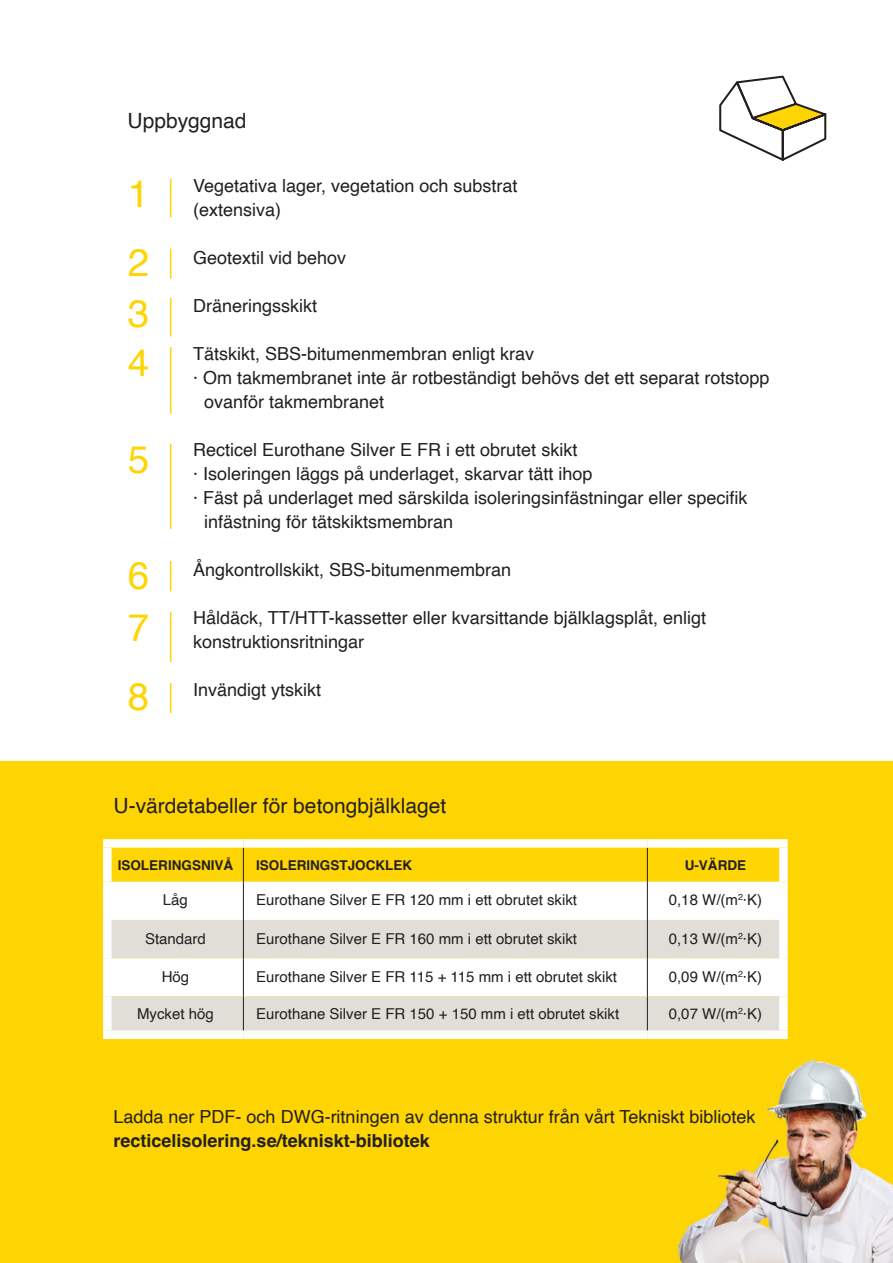
<style>
.page{position:relative;width:893px;height:1263px;background:#fff}
.page>*{position:absolute;margin:0;border:0;box-sizing:border-box;transform-origin:0 0}
.t1{font:38.4px "Helvetica";color:#fed503}
.t2{font:21px "Helvetica";color:#231f20}
.t3{font:18px/24px "Helvetica";color:#231f20}
.t4{font:700 18px "Helvetica";color:#231f20}
.tabeltekst{font:15px "Helvetica";color:#231f20}
.tabeltekst-2{font:700 13.5px "Helvetica";color:#231f20}
</style>
<div class="page">
<div style="left:0;top:761px;width:893px;height:502px;background:#fed503"></div>
<svg style="left:112px;top:848px;width:667px;height:34px"></svg>
<div style="left:112px;top:882px;width:667px;height:38px;background:#fff"></div>
<svg style="left:112px;top:920px;width:667px;height:110px;fill:#e1ddd7"></svg>
<hr style="left:243px;top:848px;width:1px;height:34px;background:#231f20">
<hr style="left:647px;top:848px;width:1px;height:34px;background:#231f20">
<hr style="left:243px;top:882px;width:1px;height:38px;background:#231f20">
<hr style="left:647px;top:882px;width:1px;height:38px;background:#231f20">
<hr style="left:243px;top:920px;width:1px;height:38px;background:#231f20">
<hr style="left:647px;top:920px;width:1px;height:38px;background:#231f20">
<hr style="left:243px;top:958px;width:1px;height:38px;background:#231f20">
<hr style="left:647px;top:958px;width:1px;height:38px;background:#231f20">
<hr style="left:243px;top:996px;width:1px;height:34px;background:#231f20">
<hr style="left:647px;top:996px;width:1px;height:34px;background:#231f20">
<div style="left:103px;top:839px;width:140px;height:9px;background:#fff"></div>
<div style="left:103px;top:1030px;width:140px;height:9px;background:#fff"></div>
<div style="left:103px;top:848px;width:9px;height:34px;background:#fff"></div>
<div style="left:243px;top:839px;width:404px;height:9px;background:#fff"></div>
<div style="left:647px;top:839px;width:141px;height:9px;background:#fff"></div>
<div style="left:779px;top:848px;width:9px;height:34px;background:#fff"></div>
<div style="left:103px;top:882px;width:9px;height:38px;background:#fff"></div>
<div style="left:779px;top:882px;width:9px;height:38px;background:#fff"></div>
<div style="left:103px;top:920px;width:9px;height:38px;background:#fff"></div>
<div style="left:779px;top:920px;width:9px;height:38px;background:#fff"></div>
<div style="left:103px;top:958px;width:9px;height:38px;background:#fff"></div>
<div style="left:779px;top:958px;width:9px;height:38px;background:#fff"></div>
<div style="left:103px;top:996px;width:9px;height:34px;background:#fff"></div>
<div style="left:779px;top:996px;width:9px;height:34px;background:#fff"></div>
<div style="left:243px;top:1030px;width:404px;height:9px;background:#fff"></div>
<div style="left:647px;top:1030px;width:141px;height:9px;background:#fff"></div>
<hr style="left:170px;top:179px;width:1px;height:38px;background:#fed503">
<hr style="left:170px;top:248px;width:1px;height:31px;background:#fed503">
<hr style="left:170px;top:561px;width:1px;height:30px;background:#fed503">
<hr style="left:170px;top:683px;width:1px;height:30px;background:#fed503">
<hr style="left:170px;top:298px;width:1px;height:38px;background:#fed503">
<hr style="left:170px;top:444px;width:1px;height:85px;background:#fed503">
<hr style="left:170px;top:612px;width:1px;height:50px;background:#fed503">
<hr style="left:170px;top:347px;width:1px;height:67px;background:#fed503">
<svg style="left:719px;top:76px;width:107px;height:85px"></svg>
<img style="left:675px;top:1060px;width:218px;height:203px">
<p class="t2" style="left:128px;top:104px;width:121px">Uppbyggnad</p>
<p class="t1" style="left:128px;top:164px;width:23px">1</p>
<p class="t1" style="left:128px;top:233px;width:23px">2</p>
<p class="t1" style="left:128px;top:283px;width:23px">3</p>
<p class="t1" style="left:128px;top:333px;width:23px">4</p>
<p class="t1" style="left:128px;top:430px;width:23px">5</p>
<p class="t1" style="left:128px;top:545px;width:23px">6</p>
<p class="t1" style="left:128px;top:598px;width:23px">7</p>
<p class="t1" style="left:128px;top:667px;width:23px">8</p>
<p class="t3" style="left:193px;top:174px;width:326px">Vegetativa lager, vegetation och substrat (extensiva)</p>
<p class="t3" style="left:193px;top:246px;width:155px">Geotextil vid behov</p>
<p class="t3" style="left:193px;top:294px;width:126px">Dräneringsskikt</p>
<p class="t3" style="left:193px;top:342px;width:343px">Tätskikt, SBS-bitumenmembran enligt krav</p>
<p class="t3" style="left:204px;top:366px;width:567px;text-indent:-11px">· Om takmembranet inte är rotbeständigt behövs det ett separat rotstopp ovanför takmembranet</p>
<p class="t3" style="left:193px;top:438px;width:401px">Recticel Eurothane Silver E FR i ett obrutet skikt<br>· Isoleringen läggs på underlaget, skarvar tätt ihop</p>
<p class="t3" style="left:204px;top:486px;width:545px;text-indent:-11px">· Fäst på underlaget med särskilda isoleringsinfästningar eller specifik infästning för tätskiktsmembran</p>
<p class="t3" style="left:193px;top:558px;width:320px">Ångkontrollskikt, SBS-bitumenmembran</p>
<p class="t3" style="left:193px;top:606px;width:514px">Håldäck, TT/HTT-kassetter eller kvarsittande bjälklagsplåt, enligt konstruktionsritningar</p>
<p class="t3" style="left:193px;top:678px;width:130px">Invändigt ytskikt</p>
<p class="t2" style="left:114px;top:790px;width:334px">U-värdetabeller för betongbjälklaget</p>
<p class="tabeltekst-2" style="left:118px;top:857px;width:117px">ISOLERINGSNIVÅ</p>
<p class="tabeltekst-2" style="left:256px;top:857px;width:158px">ISOLERINGSTJOCKLEK</p>
<p class="tabeltekst-2" style="left:685px;top:857px;width:63px">U-VÄRDE</p>
<p class="tabeltekst" style="left:163px;top:888px;width:27px">Låg</p>
<p class="tabeltekst" style="left:256px;top:888px;width:322px">Eurothane Silver E FR 120 mm i ett obrutet skikt</p>
<p class="tabeltekst" style="left:669px;top:888px;width:95px">0,18 W/(m<sup>2</sup>·K)</p>
<p class="tabeltekst" style="left:145px;top:927px;width:62px">Standard</p>
<p class="tabeltekst" style="left:256px;top:927px;width:322px">Eurothane Silver E FR 160 mm i ett obrutet skikt</p>
<p class="tabeltekst" style="left:669px;top:927px;width:95px">0,13 W/(m<sup>2</sup>·K)</p>
<p class="tabeltekst" style="left:162px;top:965px;width:29px">Hög</p>
<p class="tabeltekst" style="left:256px;top:965px;width:362px">Eurothane Silver E FR 115 + 115 mm i ett obrutet skikt</p>
<p class="tabeltekst" style="left:669px;top:965px;width:95px">0,09 W/(m<sup>2</sup>·K)</p>
<p class="tabeltekst" style="left:137px;top:1002px;width:78px">Mycket hög</p>
<p class="tabeltekst" style="left:256px;top:1002px;width:365px">Eurothane Silver E FR 150 + 150 mm i ett obrutet skikt</p>
<p class="tabeltekst" style="left:669px;top:1002px;width:95px">0,07 W/(m<sup>2</sup>·K)</p>
<p class="t3" style="left:114px;top:1105px;width:643px">Ladda ner PDF- och DWG-ritningen av denna struktur från vårt Tekniskt bibliotek</p>
<p class="t4" style="left:114px;top:1129px;width:318px">recticelisolering.se/tekniskt-bibliotek</p>
</div>
